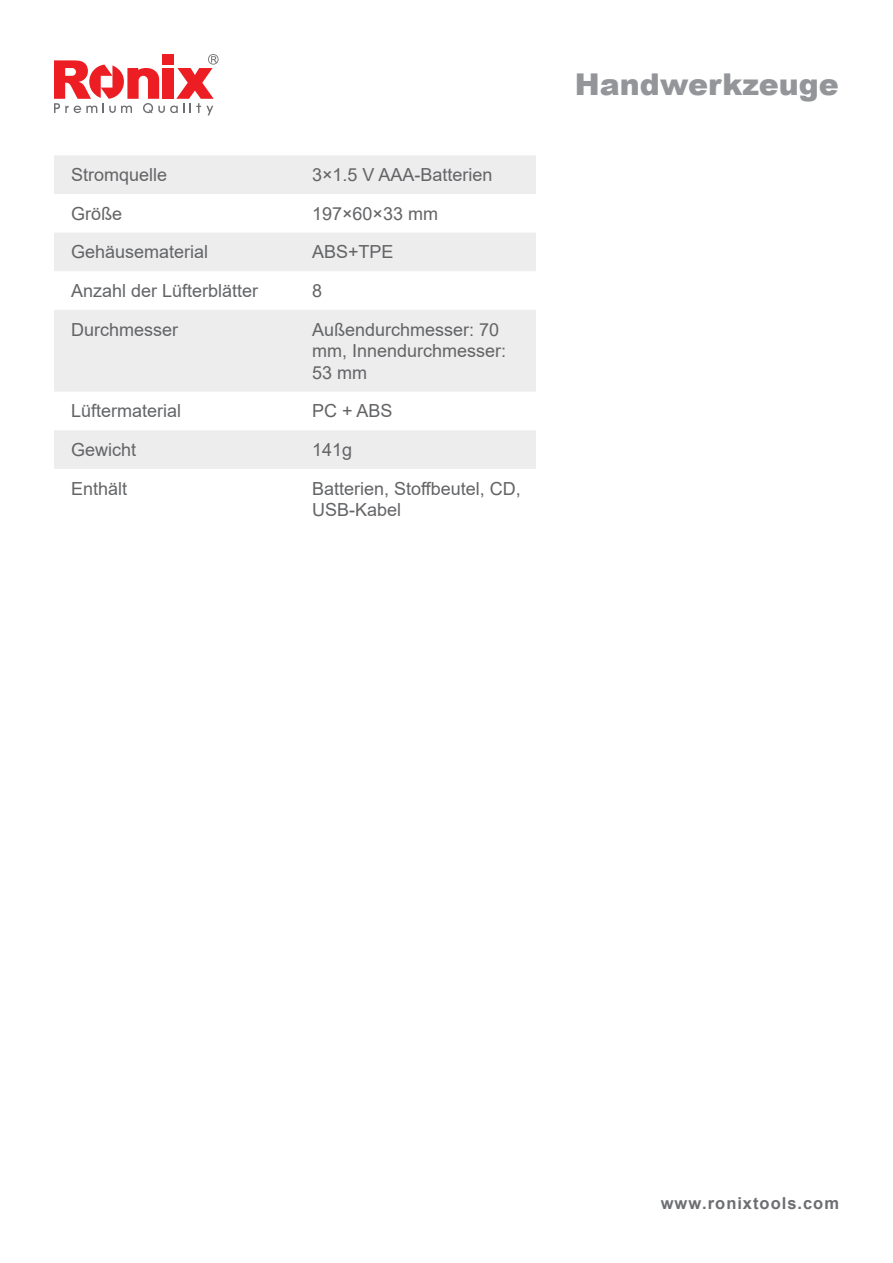
<style>
.page{position:relative;width:893px;height:1263px;background:#fff}
.page>*{position:absolute;margin:0;border:0;box-sizing:border-box;transform-origin:0 0}
.t1{font:900 30px "Arial";color:#939598}
.t2{font:18px/21.6px "Arial";color:#636466}
.t3{font:700 16.5px "Arial";letter-spacing:.06em;color:#6d6e71}
</style>
<div class="page">
<svg style="left:54px;top:54px;width:165px;height:61px"></svg>
<div style="left:163px;top:54px;width:11px;height:11px;background:#ed1d24"></div>
<svg style="left:54px;top:155px;width:482px;height:314px;fill:#ededee"></svg>
<p class="t2" style="left:71px;top:164px;width:98px">Stromquelle</p>
<p class="t2" style="left:312px;top:164px;width:182px">3×1.5 V AAA-Batterien</p>
<p class="t2" style="left:71px;top:203px;width:53px">Größe</p>
<p class="t2" style="left:312px;top:203px;width:128px">197×60×33 mm</p>
<p class="t2" style="left:71px;top:241px;width:139px">Gehäusematerial</p>
<p class="t2" style="left:312px;top:241px;width:83px">ABS+TPE</p>
<p class="t2" style="left:71px;top:280px;width:189px">Anzahl der Lüfterblätter</p>
<p class="t2" style="left:312px;top:280px;width:12px">8</p>
<p class="t2" style="left:71px;top:318px;width:109px">Durchmesser</p>
<p class="t2" style="left:312px;top:318px;width:196px">Außendurchmesser: 70 mm, Innendurchmesser:<br>53 mm</p>
<p class="t2" style="left:71px;top:400px;width:112px">Lüftermaterial</p>
<p class="t2" style="left:312px;top:400px;width:82px">PC + ABS</p>
<p class="t2" style="left:71px;top:439px;width:67px">Gewicht</p>
<p class="t2" style="left:312px;top:439px;width:42px">141g</p>
<p class="t2" style="left:71px;top:477px;width:58px">Enthält</p>
<p class="t2" style="left:312px;top:477px;width:210px">Batterien, Stoffbeutel, CD,<br>USB-Kabel</p>
<h1 class="t1" style="left:575px;top:63px;width:266px">Handwerkzeuge</h1>
<p class="t3" style="left:661px;top:1192px;width:180px">www.ronixtools.com</p>
</div>
